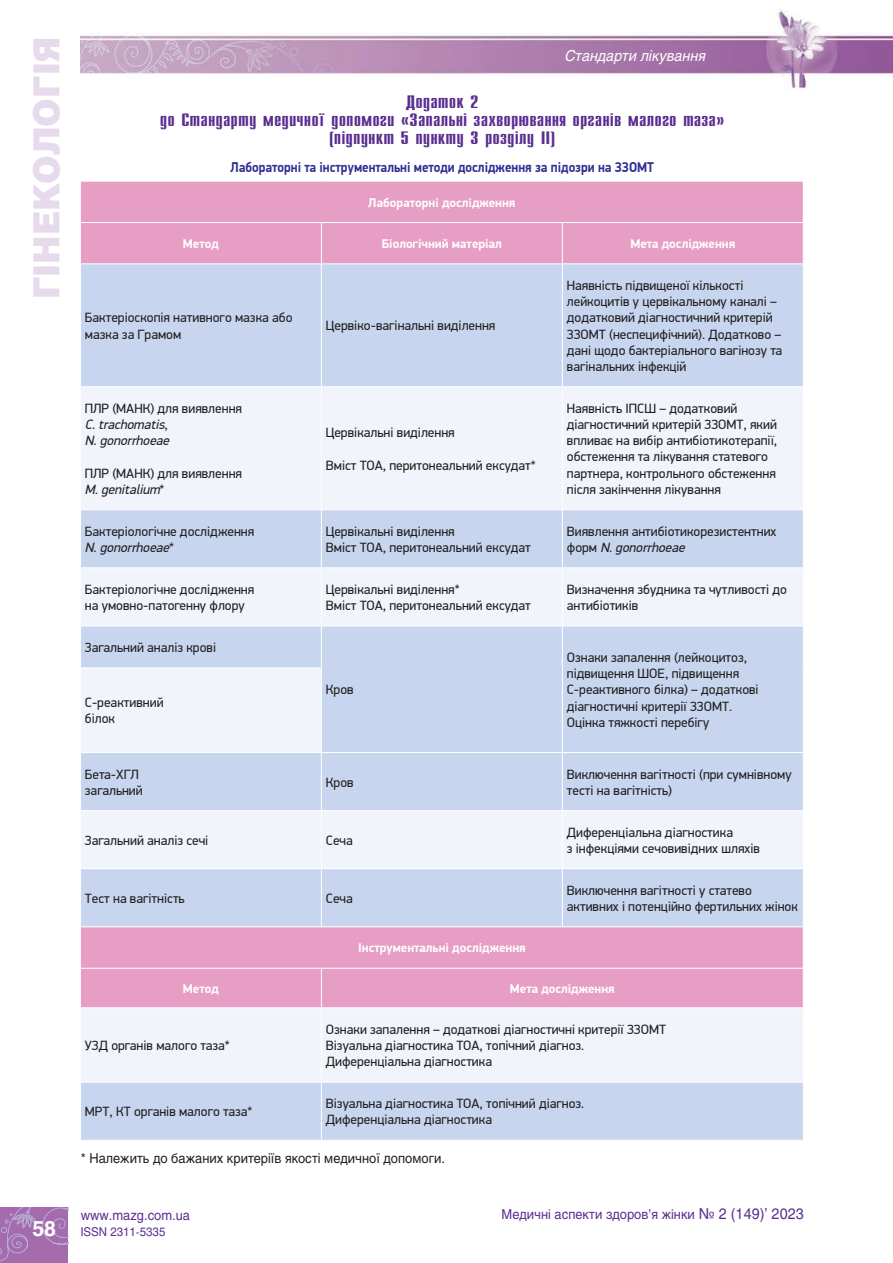
<style>
.page{position:relative;width:893px;height:1263px;background:#fff}
.page>*{position:absolute;margin:0;border:0;box-sizing:border-box;transform-origin:0 0}
.t1{font:36px "Helios Black C";color:#e6daec;scale:.95 1}
.t2{font:700 21px "Helios C";color:#fff}
.t3{font:18px/18px "Compact C";color:#5a2e91;text-align:center;scale:1.5 1}
.t4{font:italic 15px "Helios C";color:#fff;scale:.95 1}
.t5{font:700 14.25px "PF Din Display Pro";color:#2e3092;scale:.9 1}
.t6{font:13.5px/16.2px "PF Din Display Pro";color:#231f20}
.t7{font:13.5px "Helios C";color:#5a2e91;scale:.95 1}
.t8{font:13.5px "Helios C";color:#231f20;scale:.95 1}
.t9{font:italic 13.5px/16.2px "PF Din Display Pro";color:#231f20}
.t10{font:700 12.75px "PF Din Display Pro";color:#fff}
.t11{font:12px "Helios C";color:#5a2e91;scale:.95 1}
.s1{font-style:normal}
.s2{font-style:italic}
.s3{font-size:15px}
</style>
<div class="page">
<img style="left:81px;top:10px;width:812px;height:79px">
<svg style="left:0;top:1208px;width:68px;height:54px;background:#a673b2"></svg>
<div style="left:80px;top:181px;width:723px;height:41px;background:#e79ec5"></div>
<div style="left:81px;top:223px;width:722px;height:40px;background:#e79ec5"></div>
<div style="left:81px;top:264px;width:722px;height:876px;background:#c7d6ee"></div>
<svg style="left:81px;top:387px;width:722px;height:695px"></svg>
<hr style="left:80px;top:181px;width:241px;height:1px;background:#fff">
<hr style="left:80px;top:182px;width:1px;height:40px;background:#fff">
<hr style="left:321px;top:181px;width:241px;height:1px;background:#fff">
<hr style="left:562px;top:181px;width:242px;height:1px;background:#fff">
<hr style="left:321px;top:223px;width:1px;height:40px;background:#fff">
<hr style="left:562px;top:223px;width:1px;height:40px;background:#fff">
<hr style="left:321px;top:264px;width:1px;height:122px;background:#fff">
<hr style="left:562px;top:264px;width:1px;height:122px;background:#fff">
<hr style="left:80px;top:386px;width:241px;height:1px;background:#fff">
<hr style="left:321px;top:386px;width:241px;height:1px;background:#fff">
<hr style="left:321px;top:387px;width:1px;height:122px;background:#fff">
<hr style="left:562px;top:386px;width:242px;height:1px;background:#fff">
<hr style="left:562px;top:387px;width:1px;height:122px;background:#fff">
<hr style="left:80px;top:509px;width:241px;height:1px;background:#fff">
<hr style="left:80px;top:567px;width:241px;height:1px;background:#fff">
<hr style="left:321px;top:509px;width:241px;height:1px;background:#fff">
<hr style="left:321px;top:510px;width:1px;height:57px;background:#fff">
<hr style="left:321px;top:567px;width:241px;height:1px;background:#fff">
<hr style="left:321px;top:568px;width:1px;height:58px;background:#fff">
<hr style="left:562px;top:509px;width:242px;height:1px;background:#fff">
<hr style="left:562px;top:510px;width:1px;height:57px;background:#fff">
<hr style="left:562px;top:567px;width:242px;height:1px;background:#fff">
<hr style="left:562px;top:568px;width:1px;height:58px;background:#fff">
<hr style="left:80px;top:626px;width:241px;height:1px;background:#fff">
<hr style="left:80px;top:667px;width:242px;height:1px;background:#fff">
<hr style="left:321px;top:626px;width:241px;height:1px;background:#fff">
<hr style="left:321px;top:626px;width:1px;height:41px;background:#fff">
<hr style="left:321px;top:668px;width:1px;height:84px;background:#fff">
<hr style="left:562px;top:626px;width:242px;height:1px;background:#fff">
<hr style="left:562px;top:626px;width:1px;height:42px;background:#fff">
<hr style="left:562px;top:668px;width:1px;height:84px;background:#fff">
<hr style="left:80px;top:810px;width:241px;height:1px;background:#fff">
<hr style="left:80px;top:752px;width:241px;height:1px;background:#fff">
<hr style="left:321px;top:810px;width:241px;height:1px;background:#fff">
<hr style="left:321px;top:811px;width:1px;height:57px;background:#fff">
<hr style="left:321px;top:752px;width:241px;height:1px;background:#fff">
<hr style="left:321px;top:753px;width:1px;height:57px;background:#fff">
<hr style="left:562px;top:810px;width:242px;height:1px;background:#fff">
<hr style="left:562px;top:811px;width:1px;height:57px;background:#fff">
<hr style="left:562px;top:752px;width:242px;height:1px;background:#fff">
<hr style="left:562px;top:753px;width:1px;height:57px;background:#fff">
<hr style="left:80px;top:868px;width:241px;height:1px;background:#fff">
<hr style="left:321px;top:868px;width:241px;height:1px;background:#fff">
<hr style="left:321px;top:869px;width:1px;height:57px;background:#fff">
<hr style="left:562px;top:868px;width:242px;height:1px;background:#fff">
<hr style="left:562px;top:869px;width:1px;height:57px;background:#fff">
<hr style="left:80px;top:926px;width:241px;height:1px;background:#fff">
<hr style="left:321px;top:926px;width:241px;height:1px;background:#fff">
<hr style="left:562px;top:926px;width:242px;height:1px;background:#fff">
<hr style="left:80px;top:968px;width:241px;height:1px;background:#fff">
<hr style="left:80px;top:1007px;width:241px;height:1px;background:#fff">
<hr style="left:321px;top:968px;width:241px;height:1px;background:#fff">
<hr style="left:321px;top:969px;width:1px;height:38px;background:#fff">
<hr style="left:562px;top:968px;width:242px;height:1px;background:#fff">
<hr style="left:321px;top:1007px;width:241px;height:1px;background:#fff">
<hr style="left:321px;top:1008px;width:1px;height:74px;background:#fff">
<hr style="left:562px;top:1007px;width:242px;height:1px;background:#fff">
<hr style="left:321px;top:1082px;width:241px;height:1px;background:#fff">
<hr style="left:321px;top:1082px;width:1px;height:58px;background:#fff">
<hr style="left:562px;top:1082px;width:242px;height:1px;background:#fff">
<hr style="left:80px;top:1082px;width:241px;height:1px;background:#fff">
<h1 class="t1" style="left:24px;top:299px;width:278px;rotate:-90deg">гінекологія</h1>
<p class="t4" style="left:565px;top:46px;width:150px">Стандарти лікування</p>
<h3 class="t3" style="left:160px;top:93px;width:378px">Додаток 2<br>до Стандарту медичної допомоги «Запальні захворювання органів малого таза» (підпункт 5 пункту 3 розділу ІІ)</h3>
<p class="t5" style="left:230px;top:159px;width:472px">Лабораторні та інструментальні методи дослідження за підозри на ЗЗОМТ</p>
<p class="t10" style="left:368px;top:195px;width:149px">Лабораторні дослідження</p>
<p class="t10" style="left:183px;top:236px;width:37px">Метод</p>
<p class="t10" style="left:382px;top:236px;width:122px">Біологічний матеріал</p>
<p class="t10" style="left:630px;top:236px;width:106px">Мета дослідження</p>
<p class="t6" style="left:567px;top:277px;width:217px">Наявність підвищеної кількості лейкоцитів у цервікальному каналі – додатковий діагностичний критерій ЗЗОМТ (неспецифічний). Додатково – дані щодо бактеріального вагінозу та вагінальних інфекцій</p>
<p class="t6" style="left:85px;top:310px;width:209px">Бактеріоскопія нативного мазка або мазка за Грамом</p>
<p class="t6" style="left:326px;top:318px;width:171px">Цервіко-вагінальні виділення</p>
<p class="t9" style="left:85px;top:400px;width:159px"><span class="s1">ПЛР (МАНК) для виявлення<br></span>C.trachomatis<span class="s1">,<br></span>N.gonorrhoeae</p>
<p class="t6" style="left:85px;top:465px;width:159px">ПЛР (МАНК) для виявлення<br><span class="s2">M.genitalium</span>*</p>
<p class="t6" style="left:326px;top:425px;width:130px">Цервікальні виділення</p>
<p class="t6" style="left:326px;top:457px;width:211px">Вміст ТОА, перитонеальний ексудат*</p>
<p class="t6" style="left:567px;top:400px;width:212px">Наявність ІПСШ – додатковий діагностичний критерій ЗЗОМТ, який впливає на вибір антибіотикотерапії, обстеження та лікування статевого партнера, контрольного обстеження після закінчення лікування</p>
<p class="t6" style="left:85px;top:523px;width:171px">Бактеріологічне дослідження<br><span class="s2">N.gonorrhoeae</span>*</p>
<p class="t6" style="left:326px;top:523px;width:206px">Цервікальні виділення<br>Вміст ТОА, перитонеальний ексудат</p>
<p class="t6" style="left:567px;top:523px;width:211px">Виявлення антибіотикорезистентних ф о р м <span class="s2">N.gonorrhoeae</span></p>
<p class="t6" style="left:85px;top:581px;width:171px">Бактеріологічне дослідження на умовно-патогенну флору</p>
<p class="t6" style="left:326px;top:581px;width:206px">Цервікальні виділення*<br>Вміст ТОА, перитонеальний ексудат</p>
<p class="t6" style="left:567px;top:581px;width:222px">Визначення збудника та чутливості до антибіотиків</p>
<p class="t6" style="left:85px;top:639px;width:133px">Загальний аналіз крові</p>
<p class="t6" style="left:326px;top:682px;width:29px">Кров</p>
<p class="t6" style="left:567px;top:649px;width:193px">Ознаки запалення (лейкоцитоз, підвищення ШОЕ, підвищення<br>С-реактивного білка) – додаткові діагностичні критерії ЗЗОМТ.<br>Оцінка тяжкості перебігу</p>
<p class="t6" style="left:85px;top:695px;width:80px">С-реактивний білок</p>
<p class="t6" style="left:85px;top:766px;width:59px">Бета-ХГЛ загальний</p>
<p class="t6" style="left:326px;top:774px;width:29px">Кров</p>
<p class="t6" style="left:567px;top:766px;width:226px">Виключення вагітності (при сумнівному тесті на вагітність)</p>
<p class="t6" style="left:85px;top:832px;width:125px">Загальний аналіз сечі</p>
<p class="t6" style="left:326px;top:832px;width:28px">Сеча</p>
<p class="t6" style="left:567px;top:824px;width:195px">Диференціальна діагностика<br>з інфекціями сечовивідних шляхів</p>
<p class="t6" style="left:85px;top:890px;width:101px">Тест на вагітність</p>
<p class="t6" style="left:326px;top:890px;width:28px">Сеча</p>
<p class="t6" style="left:567px;top:882px;width:233px">Виключення вагітності у статево активних і потенційно фертильних жінок</p>
<p class="t10" style="left:358px;top:940px;width:169px">Інструментальні дослідження</p>
<p class="t10" style="left:183px;top:981px;width:37px">Метод</p>
<p class="t10" style="left:510px;top:981px;width:106px">Мета дослідження</p>
<p class="t6" style="left:85px;top:1037px;width:146px">УЗД органів малого таза*</p>
<p class="t6" style="left:326px;top:1021px;width:342px">Ознаки запалення – додаткові діагностичні критерії ЗЗОМТ<br>Візуальна діагностика ТОА, топічний діагноз.<br>Диференціальна діагностика</p>
<h2 class="t2" style="left:32px;top:1216px;width:25px">58</h2>
<p class="t6" style="left:85px;top:1104px;width:169px">МРТ, КТ органів малого таза*</p>
<p class="t6" style="left:326px;top:1096px;width:260px">Візуальна діагностика ТОА, топічний діагноз.<br>Диференціальна діагностика</p>
<p class="t8" style="left:81px;top:1150px;width:385px">* Належить до бажаних критеріїв якості медичної допомоги.</p>
<p class="t7" style="left:81px;top:1207px;width:117px">www.mazg.com.ua</p>
<p class="t11" style="left:81px;top:1225px;width:91px">ISSN 2311-5335</p>
<p class="t7" style="left:502px;top:1206px;width:319px">Медичні аспекти здоров’я жінки <span class="s3">№ 2 (149)’ 2023</span></p>
</div>
